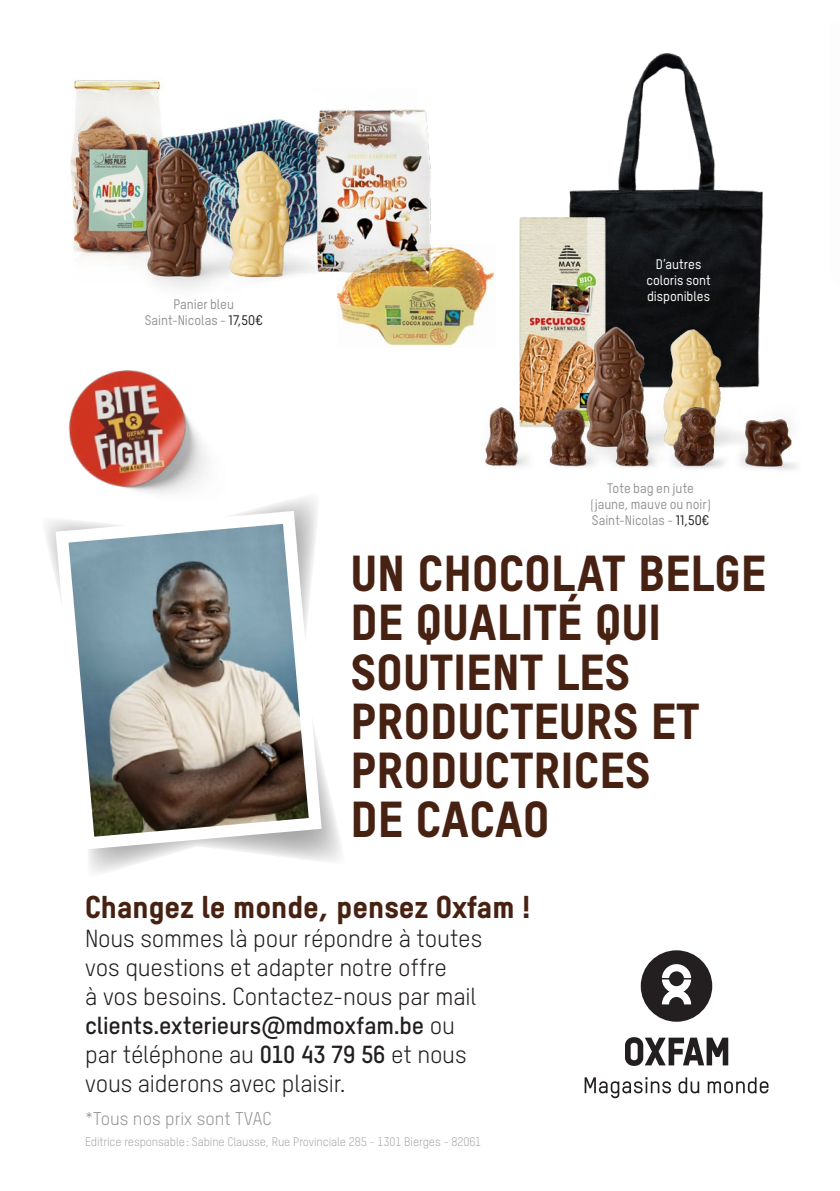
<style>
.page{position:relative;width:840px;height:1191px;background:#fff}
.page>*{position:absolute;margin:0;border:0;box-sizing:border-box;transform-origin:0 0}
.t1{font:49.2px/49.2px "T Star Heavy";letter-spacing:.01em;color:#472212}
.t2{font:30.8px "T Star Pro Heavy";color:#472212}
.t3{font:24px/29px "T Star Pro Regular";letter-spacing:-.01em;color:#231f20}
.t4{font:18px "T Star Pro Regular";color:#939598}
.t5{font:13.6px/16px "T Star Pro Medium";letter-spacing:-.005em;color:#939598;text-align:center}
.t6{font:13.6px/16px "T Star Pro Medium";color:#fff;text-align:center}
.t7{font:12px "T Star Pro Regular";letter-spacing:-.01em;color:#a8a9ad}
.s1{color:#231f20}
.s2{font-family:"T Star Pro Bold"}
</style>
<div class="page">
<svg style="left:640px;top:950px;width:71px;height:71px"></svg>
<svg style="left:625px;top:1037px;width:102px;height:29px"></svg>
<svg style="left:584px;top:1077px;width:86px;height:21px"></svg>
<svg style="left:678px;top:1077px;width:20px;height:16px"></svg>
<svg style="left:707px;top:1077px;width:61px;height:16px"></svg>
<img style="left:320px;top:109px;width:111px;height:163px">
<img style="left:337px;top:244px;width:158px;height:103px">
<img style="left:70px;top:80px;width:91px;height:179px">
<img style="left:124px;top:111px;width:209px;height:178px">
<img style="left:618px;top:53px;width:145px;height:239px">
<img style="left:519px;top:179px;width:107px;height:200px">
<img style="left:565px;top:292px;width:195px;height:87px">
<img style="left:485px;top:379px;width:312px;height:91px">
<svg style="left:46px;top:498px;width:295px;height:374px"></svg>
<svg style="left:49px;top:504px;width:279px;height:352px"></svg>
<img style="left:60px;top:370px;width:169px;height:149px">
<p class="t5" style="left:173px;top:295px;width:62px">Panier bleu</p>
<p class="t5" style="left:145px;top:311px;width:119px">Saint-Nicolas - <span class="s1">17,50€</span></p>
<p class="t6" style="left:646px;top:255px;width:66px">D’autres coloris sont disponibles</p>
<p class="t5" style="left:589px;top:478px;width:122px">Tote bag en jute (jaune, mauve ou noir)</p>
<p class="t5" style="left:591px;top:510px;width:119px">Saint-Nicolas - <span class="s1">11,50€</span></p>
<p class="t1" style="left:350px;top:547px;width:416px">UN CHOCOLAT BELGE<br>DE QUALITÉ QUI<br>SOUTIENT LES<br>PRODUCTEURS ET<br>PRODUCTRICES</p>
<p class="t1" style="left:350px;top:793px;width:200px">DE CACAO</p>
<p class="t2" style="left:85px;top:882px;width:446px">Changez le monde, pensez Oxfam !</p>
<p class="t3" style="left:85px;top:922px;width:398px">Nous sommes là pour répondre à toutes vos questions et adapter notre offre<br>à vos besoins. Contactez-nous par mail <span class="s2">clients.exterieurs@mdmoxfam.be</span> ou par téléphone au <span class="s2">010 43 79 56</span> et nous vous aiderons avec plaisir.</p>
<p class="t4" style="left:85px;top:1106px;width:188px">*Tous nos prix sont TVAC</p>
<p class="t7" style="left:85px;top:1133px;width:397px">Editrice responsable: Sabine Clausse, Rue Provinciale 285 - 1301 Bierges - 82061</p>
</div>
